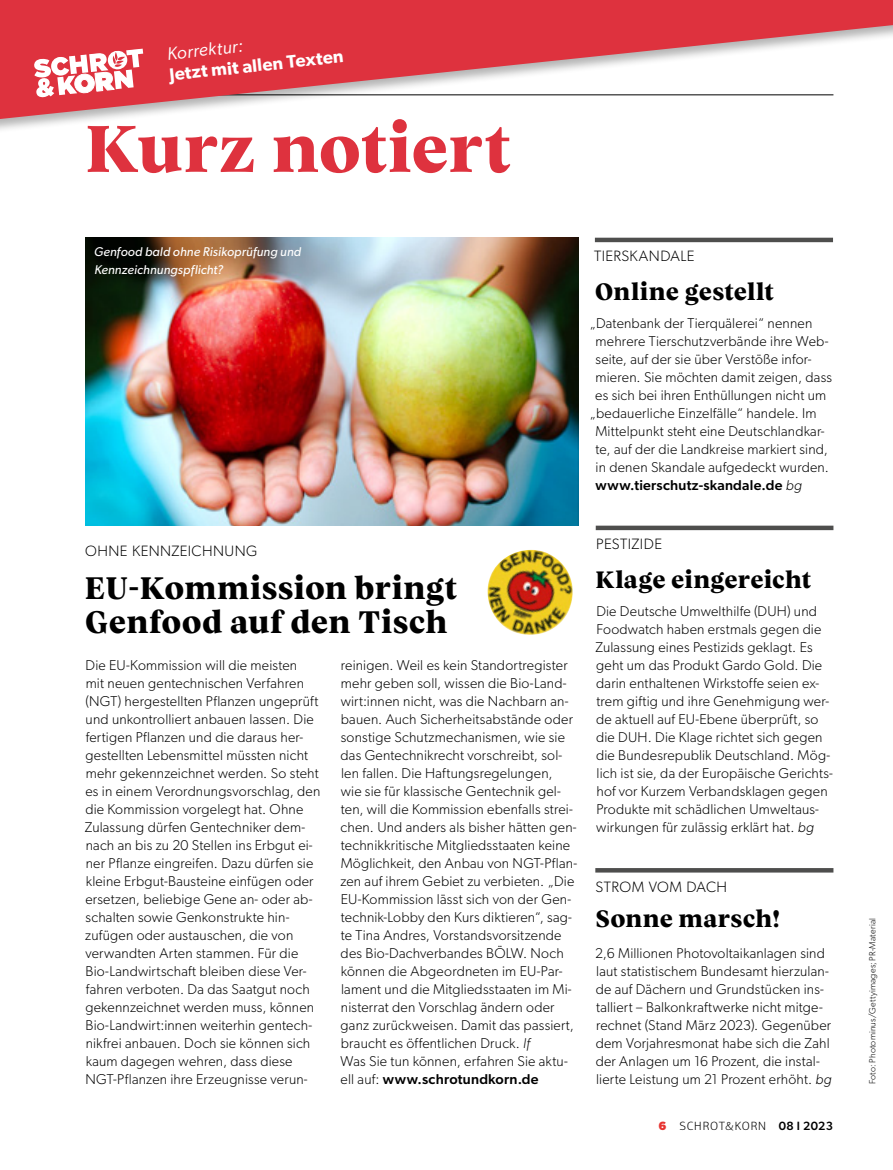
<style>
.page{position:relative;width:893px;height:1170px;background:#fff}
.page>*{position:absolute;margin:0;border:0;box-sizing:border-box;transform-origin:0 0}
.SK_ueberschrift_meld{font:800 67.5px "Vesterbro";letter-spacing:-.005em;color:#de323e}
.SK_ueberschrift_21pt{font:800 31.5px/34.5px "Vesterbro";letter-spacing:.01em;color:#000}
.SK_ueberschrift_16pt{font:800 24px "Vesterbro";letter-spacing:.005em;color:#000}
.SK_ueberschrift_16pt-2{font:600 18px "Gibson";color:#fff}
.SK_zwischenueberschr{font:italic 18px "Gibson";color:#fff}
.SK_dachzeile_meldung{font:300 15px "Gibson";letter-spacing:.03em;color:#000}
.SK_dachzeile_ohne_li{font:300 15px "Gibson";letter-spacing:.03em;color:#000}
.SK_fliesstext-meldun{font:300 14.25px/18px "Gibson";letter-spacing:.015em;color:#000}
.SK_fliesstext-meldun-2{font:500 14.25px "Gibson";letter-spacing:.015em;color:#000}
.SK_bildunterschrift{font:italic 12.75px/18px "Gibson";letter-spacing:.01em;color:#fff}
.t1{font:300 12px "PF Centro Sans Pro";letter-spacing:.065em;color:#000}
.SK_fotonachweis{font:300 9px "Gibson";letter-spacing:.02em;color:#000}
.s1{font-weight:300;font-style:italic}
.s2{font-style:italic}
.s3{font-weight:500}
.s4{font-family:"Gibson";font-weight:700;color:#e73431}
.s5{font-family:"Gibson";font-weight:500}
</style>
<div class="page">
<img style="left:85px;top:238px;width:493px;height:288px">
<hr style="left:595px;top:868px;width:238px;height:4px;background:#4e4e4d">
<hr style="left:595px;top:238px;width:238px;height:4px;background:#4e4e4d">
<img style="left:487px;top:550px;width:86px;height:85px">
<div style="left:596px;top:525px;width:237px;height:5px;background:#4e4e4d"></div>
<svg style="left:0;top:0;width:893px;height:122px;fill:#de323e"></svg>
<svg style="left:34px;top:49px;width:109px;height:48px"></svg>
<p class="SK_zwischenueberschr" style="left:166px;top:43px;width:77px;rotate:-6deg">Korrektur:</p>
<p class="SK_ueberschrift_16pt-2" style="left:168px;top:64px;width:177px;rotate:-6deg">Jetzt mit allen Texten</p>
<p class="SK_ueberschrift_meld" style="left:85px;top:99px;width:427px">Kurz notiert</p>
<p class="SK_bildunterschrift" style="left:94px;top:242px;width:209px">Genfood bald ohne Risikoprüfung und<br>Kennzeichnungspflicht?</p>
<p class="SK_dachzeile_meldung" style="left:594px;top:247px;width:102px">TIERSKANDALE</p>
<p class="SK_ueberschrift_16pt" style="left:595px;top:274px;width:181px">Online gestellt</p>
<p class="SK_fliesstext-meldun" style="left:590px;top:313px;width:224px">„Datenbank der Tierquälerei“ nennen</p>
<p class="SK_fliesstext-meldun" style="left:596px;top:331px;width:234px">mehrere Tierschutzverbände ihre Web-</p>
<p class="SK_fliesstext-meldun" style="left:595px;top:349px;width:217px">seite, auf der sie über Verstöße infor-</p>
<p class="SK_fliesstext-meldun" style="left:596px;top:367px;width:238px">mieren. Sie möchten damit zeigen, dass</p>
<p class="SK_fliesstext-meldun" style="left:595px;top:385px;width:232px">es sich bei ihren Enthüllungen nicht um</p>
<p class="SK_fliesstext-meldun" style="left:590px;top:403px;width:228px">„bedauerliche Einzelfälle“ handele. Im</p>
<p class="SK_fliesstext-meldun" style="left:595px;top:421px;width:231px">Mittelpunkt steht eine Deutschlandkar-</p>
<p class="SK_fliesstext-meldun" style="left:596px;top:439px;width:234px">te, auf der die Landkreise markiert sind,</p>
<p class="SK_fliesstext-meldun" style="left:596px;top:457px;width:235px">in denen Skandale aufgedeckt wurden.</p>
<p class="SK_fliesstext-meldun-2" style="left:596px;top:476px;width:208px">www.tierschutz-skandale.de <span class="s1">bg</span></p>
<p class="SK_dachzeile_ohne_li" style="left:85px;top:541px;width:174px">OHNE KENNZEICHNUNG</p>
<p class="SK_ueberschrift_21pt" style="left:85px;top:569px;width:374px">EU-Kommission bringt<br>Genfood auf den Tisch</p>
<p class="SK_fliesstext-meldun" style="left:85px;top:655px;width:237px">Die EU-Kommission will die meisten<br>mit neuen gentechnischen Verfahren (NGT) hergestellten Pflanzen ungeprüft und unkontrolliert anbauen lassen. Die fertigen Pflanzen und die daraus her&shy;gestellten Lebensmittel müssten nicht mehr gekennzeichnet werden. So steht es in einem Verordnungsvorschlag, den die Kommission vorgelegt hat. Ohne Zulassung dürfen Gentechniker dem&shy;nach an bis zu 20 Stellen ins Erbgut ei&shy;ner Pflanze eingreifen. Dazu dürfen sie kleine Erbgut-Bausteine einfügen oder ersetzen, beliebige Gene an- oder ab&shy;schalten sowie Genkonstrukte hin&shy;zufügen oder austauschen, die von verwandten Arten stammen. Für die Bio-Landwirtschaft bleiben diese Ver&shy;fahren verboten. Da das Saatgut noch gekennzeichnet werden muss, können Bio-Landwirt:innen weiterhin gentech&shy;nikfrei anbauen. Doch sie können sich kaum dagegen wehren, dass diese NGT-Pflanzen ihre Erzeugnisse verun-</p>
<p class="SK_fliesstext-meldun" style="left:340px;top:655px;width:238px">reinigen. Weil es kein Standortregister mehr geben soll, wissen die Bio-Land&shy;wirt:innen nicht, was die Nachbarn an&shy;bauen. Auch Sicherheitsabstände oder sonstige Schutzmechanismen, wie sie das Gentechnikrecht vorschreibt, sol&shy;len fallen. Die Haftungsregelungen,<br>wie sie für klassische Gentechnik gel&shy;ten, will die Kommission ebenfalls strei&shy;chen. Und anders als bisher hätten gen&shy;technikkritische Mitgliedsstaaten keine Möglichkeit, den Anbau von NGT-Pflan&shy;zen auf ihrem Gebiet zu verbieten. „Die EU-Kommission lässt sich von der Gen&shy;technik-Lobby den Kurs diktieren“, sag&shy;te Tina Andres, Vorstandsvorsitzende des Bio-Dachverbandes BÖLW. Noch können die Abgeordneten im EU-Par&shy;lament und die Mitgliedsstaaten im Mi&shy;nisterrat den Vorschlag ändern oder ganz zurückweisen. Damit das passiert, braucht es öffentlichen Druck. <span class="s2">lf<br></span>Was Sie tun können, erfahren Sie aktu&shy;ell auf: <span class="s3">www.schrotundkorn.de</span></p>
<p class="SK_dachzeile_meldung" style="left:596px;top:535px;width:67px">PESTIZIDE</p>
<p class="SK_ueberschrift_16pt" style="left:595px;top:561px;width:217px">Klage eingereicht</p>
<p class="SK_fliesstext-meldun" style="left:595px;top:601px;width:239px">Die Deutsche Umwelthilfe (DUH) und Foodwatch haben erstmals gegen die Zulassung eines Pestizids geklagt. Es geht um das Produkt Gardo Gold. Die darin enthaltenen Wirkstoffe seien ex&shy;trem giftig und ihre Genehmigung wer&shy;de aktuell auf EU-Ebene überprüft, so die DUH. Die Klage richtet sich gegen die Bundesrepublik Deutschland. Mög&shy;lich ist sie, da der Europäische Gerichts&shy;hof vor Kurzem Verbandsklagen gegen Produkte mit schädlichen Umweltaus&shy;wirkungen für zulässig erklärt hat. <span class="s2">bg</span></p>
<p class="SK_dachzeile_meldung" style="left:595px;top:877px;width:133px">STROM VOM DACH</p>
<p class="SK_ueberschrift_16pt" style="left:595px;top:901px;width:186px">Sonne marsch!</p>
<p class="SK_fliesstext-meldun" style="left:595px;top:943px;width:238px">2,6 Millionen Photovoltaikanlagen sind laut statistischem Bundesamt hierzulan&shy;de auf Dächern und Grundstücken ins&shy;talliert – Balkonkraftwerke nicht mitge&shy;rechnet (Stand März 2023). Gegenüber dem Vorjahresmonat habe sich die Zahl der Anlagen um 16 Prozent, die instal&shy;lierte Leistung um 21 Prozent erhöht. <span class="s2">bg</span></p>
<p class="t1" style="left:659px;top:1118px;width:176px"><span class="s4">6</span> SCHROT&amp;KORN <span class="s5">08 I 2023</span></p>
<p class="SK_fotonachweis" style="left:867px;top:1084px;width:168px;rotate:-90deg">Foto: Photominus/Gettyimages; PR-Material</p>
</div>
